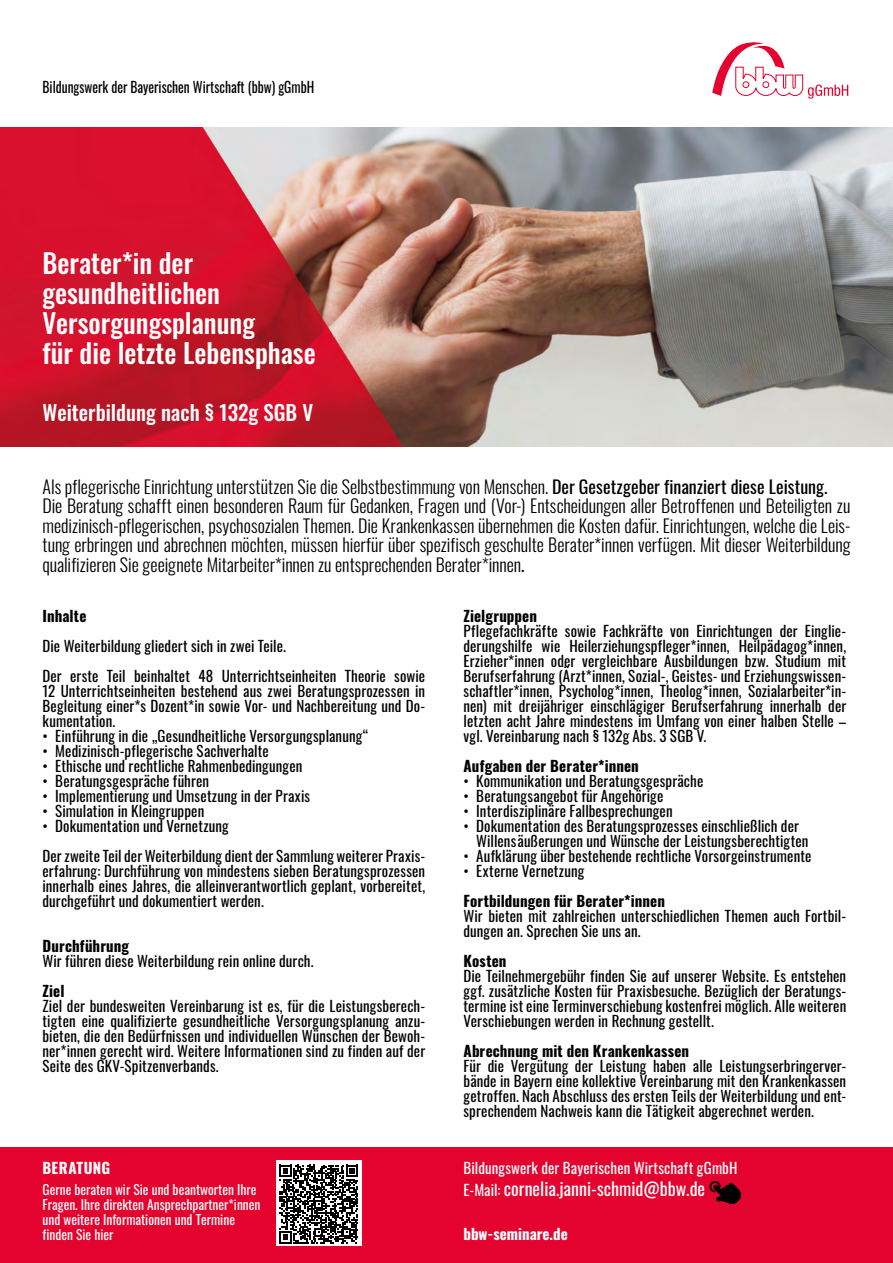
<style>
.page{position:relative;width:893px;height:1263px;background:#fff}
.page>*{position:absolute;margin:0;border:0;box-sizing:border-box;transform-origin:0 0}
.t1{font:500 27px "Oswald";color:#fff}
.t2{font:500 21px "Oswald";color:#fff}
.t3{font:300 18px/19.5px "Oswald";color:#000;text-align:justify}
.t4{font:18px "Oswald";color:#fff}
.t5{font:15px/15px "Oswald";letter-spacing:.005em;color:#000;text-align:justify}
.t6{font:700 15px "Oswald";letter-spacing:.005em;color:#000}
.t7{font:15px "Oswald";letter-spacing:.005em;color:#000;scale:.9 1}
.t8{font:15px "Oswald";letter-spacing:.005em;color:#fff}
.t9{font:700 15px "Oswald";color:#fff}
.t10{font:700 15px "Oswald";letter-spacing:.02em;color:#fff}
.t11{font:13.5px/15px "Oswald";color:#fff}
.s1{font-weight:400}
.s2{font-size:15px}
</style>
<div class="page">
<img style="left:0;top:128px;width:893px;height:318px">
<svg style="left:712px;top:42px;width:136px;height:57px"></svg>
<div style="left:0;top:1147px;width:893px;height:116px;background:#e4032e"></div>
<div style="left:276px;top:1161px;width:85px;height:85px;background:#fff"></div>
<svg style="left:280px;top:1165px;width:78px;height:78px"></svg>
<svg style="left:710px;top:1181px;width:32px;height:23px"></svg>
<p class="t7" style="left:43px;top:74px;width:303px">Bildungswerk der Bayerischen Wirtschaft (bbw) gGmbH</p>
<p class="t1" style="left:43px;top:248px;width:152px">Berater*in der</p>
<p class="t1" style="left:43px;top:278px;width:179px">gesundheitlichen</p>
<p class="t1" style="left:43px;top:308px;width:214px">Versorgungsplanung</p>
<p class="t1" style="left:43px;top:338px;width:275px">für die letzte Lebensphase</p>
<p class="t2" style="left:43px;top:401px;width:272px">Weiterbildung nach § 132g SGB V</p>
<p class="t3" style="left:43px;top:474px;width:786px">Als pflegerische Einrichtung unterstützen Sie die Selbstbestimmung von Menschen. <span class="s1">Der Gesetzgeber finanziert diese Leistung.</span></p>
<p class="t3" style="left:43px;top:494px;width:809px">Die Beratung schafft einen besonderen Raum für Gedanken, Fragen und (Vor-) Entscheidungen aller Betroffenen und Beteiligten zu medizinisch-pflegerischen, psychosozialen Themen. Die Krankenkassen übernehmen die Kosten dafür. Einrichtungen, welche die Leis&shy;tung erbringen und abrechnen möchten, müssen hierfür über spezifisch geschulte Berater*innen verfügen. Mit dieser Weiterbildung qualifizieren Sie geeignete Mitarbeiter*innen zu entsprechenden Berater*innen<span class="s1">.</span></p>
<p class="t6" style="left:43px;top:608px;width:45px">Inhalte</p>
<p class="t5" style="left:43px;top:637px;width:245px">Die Weiterbildung gliedert sich in zwei Teile.</p>
<p class="t5" style="left:43px;top:667px;width:384px">Der erste Teil beinhaltet 48 Unterrichtseinheiten Theorie sowie 12 Unterrichtseinheiten bestehend aus zwei Beratungsprozessen in Begleitung einer*s Dozent*in sowie Vor- und Nachbereitung und Do&shy;kumentation.</p>
<p class="t5" style="left:43px;top:727px;width:327px">• Einführung in die „Gesundheitliche Versorgungsplanung“</p>
<p class="t5" style="left:43px;top:742px;width:228px">• Medizinisch-pflegerische Sachverhalte</p>
<p class="t5" style="left:43px;top:757px;width:261px">• Ethische und rechtliche Rahmenbedingungen</p>
<p class="t5" style="left:43px;top:772px;width:168px">• Beratungsgespräche führen</p>
<p class="t5" style="left:43px;top:787px;width:269px">• Implementierung und Umsetzung in der Praxis</p>
<p class="t5" style="left:43px;top:802px;width:163px">• Simulation in Kleingruppen</p>
<p class="t5" style="left:43px;top:817px;width:188px">• Dokumentation und Vernetzung</p>
<p class="t5" style="left:43px;top:847px;width:384px">Der zweite Teil der Weiterbildung dient der Sammlung weiterer Praxis&shy;erfahrung: Durchführung von mindestens sieben Beratungsprozessen innerhalb eines Jahres, die alleinverantwortlich geplant, vorbereitet, durchgeführt und dokumentiert werden.</p>
<p class="t6" style="left:43px;top:938px;width:88px">Durchführung</p>
<p class="t5" style="left:43px;top:952px;width:273px">Wir führen diese Weiterbildung rein online durch.</p>
<p class="t6" style="left:43px;top:983px;width:23px">Ziel</p>
<p class="t5" style="left:43px;top:997px;width:384px">Ziel der bundesweiten Vereinbarung ist es, für die Leistungsberech&shy;tigten eine qualifizierte gesundheitliche Versorgungsplanung anzu&shy;bieten, die den Bedürfnissen und individuellen Wünschen der Bewoh&shy;ner*innen gerecht wird. Weitere Informationen sind zu finden auf der Seite des GKV-Spitzenverbands.</p>
<p class="t10" style="left:43px;top:1160px;width:69px">BERATUNG</p>
<p class="t11" style="left:43px;top:1181px;width:219px">Gerne beraten wir Sie und beantworten Ihre Fragen. Ihre direkten Ansprechpartner*innen und weitere Informationen und Termine finden Sie hier</p>
<p class="t6" style="left:463px;top:608px;width:75px">Zielgruppen</p>
<p class="t5" style="left:463px;top:622px;width:384px">Pflegefachkräfte sowie Fachkräfte von Einrichtungen der Einglie&shy;derungshilfe wie Heilerziehungspfleger*innen, Heilpädagog*innen, Erzieher*innen oder vergleichbare Ausbildungen bzw. Studium mit Berufserfahrung (Ärzt*innen, Sozial-, Geistes- und Erziehungswissen&shy;schaftler*innen, Psycholog*innen, Theolog*innen, Sozialarbeiter*in&shy;nen) mit dreijähriger einschlägiger Berufserfahrung innerhalb der letzten acht Jahre mindestens im Umfang von einer halben Stelle – vgl. Vereinbarung nach § 132g Abs. 3 SGB V.</p>
<p class="t6" style="left:463px;top:758px;width:177px">Aufgaben der Berater*innen</p>
<p class="t5" style="left:463px;top:772px;width:241px">• Kommunikation und Beratungsgespräche</p>
<p class="t5" style="left:463px;top:787px;width:202px">• Beratungsangebot für Angehörige</p>
<p class="t5" style="left:463px;top:802px;width:211px">• Interdisziplinäre Fallbesprechungen</p>
<p class="t5" style="left:476px;top:817px;width:334px;text-indent:-13px">• Dokumentation des Beratungsprozesses einschließlich der<br>Willensäußerungen und Wünsche der Leistungsberechtigten</p>
<p class="t5" style="left:463px;top:847px;width:350px">• Aufklärung über bestehende rechtliche Vorsorgeinstrumente</p>
<p class="t5" style="left:463px;top:862px;width:122px">• Externe Vernetzung</p>
<p class="t6" style="left:463px;top:893px;width:203px">Fortbildungen für Berater*innen</p>
<p class="t5" style="left:463px;top:907px;width:384px">Wir bieten mit zahlreichen unterschiedlichen Themen auch Fortbil&shy;dungen an. Sprechen Sie uns an.</p>
<p class="t6" style="left:463px;top:953px;width:45px">Kosten</p>
<p class="t5" style="left:463px;top:967px;width:384px">Die Teilnehmergebühr finden Sie auf unserer Website. Es entstehen ggf. zusätzliche Kosten für Praxisbesuche. Bezüglich der Beratungs&shy;termine ist eine Terminverschiebung kostenfrei möglich. Alle weiteren Verschiebungen werden in Rechnung gestellt.</p>
<p class="t6" style="left:463px;top:1043px;width:227px">Abrechnung mit den Krankenkassen</p>
<p class="t5" style="left:463px;top:1057px;width:384px">Für die Vergütung der Leistung haben alle Leistungserbringerver&shy;bände in Bayern eine kollektive Vereinbarung mit den Krankenkassen getroffen. Nach Abschluss des ersten Teils der Weiterbildung und ent&shy;sprechendem Nachweis kann die Tätigkeit abgerechnet werden.</p>
<p class="t8" style="left:463px;top:1154px;width:275px">Bildungswerk der Bayerischen Wirtschaft gGmbH</p>
<p class="t4" style="left:463px;top:1173px;width:243px"><span class="s2">E-Mail:</span> cornelia.janni-schmid@bbw.de</p>
<p class="t9" style="left:463px;top:1226px;width:106px">bbw-seminare.de</p>
</div>
